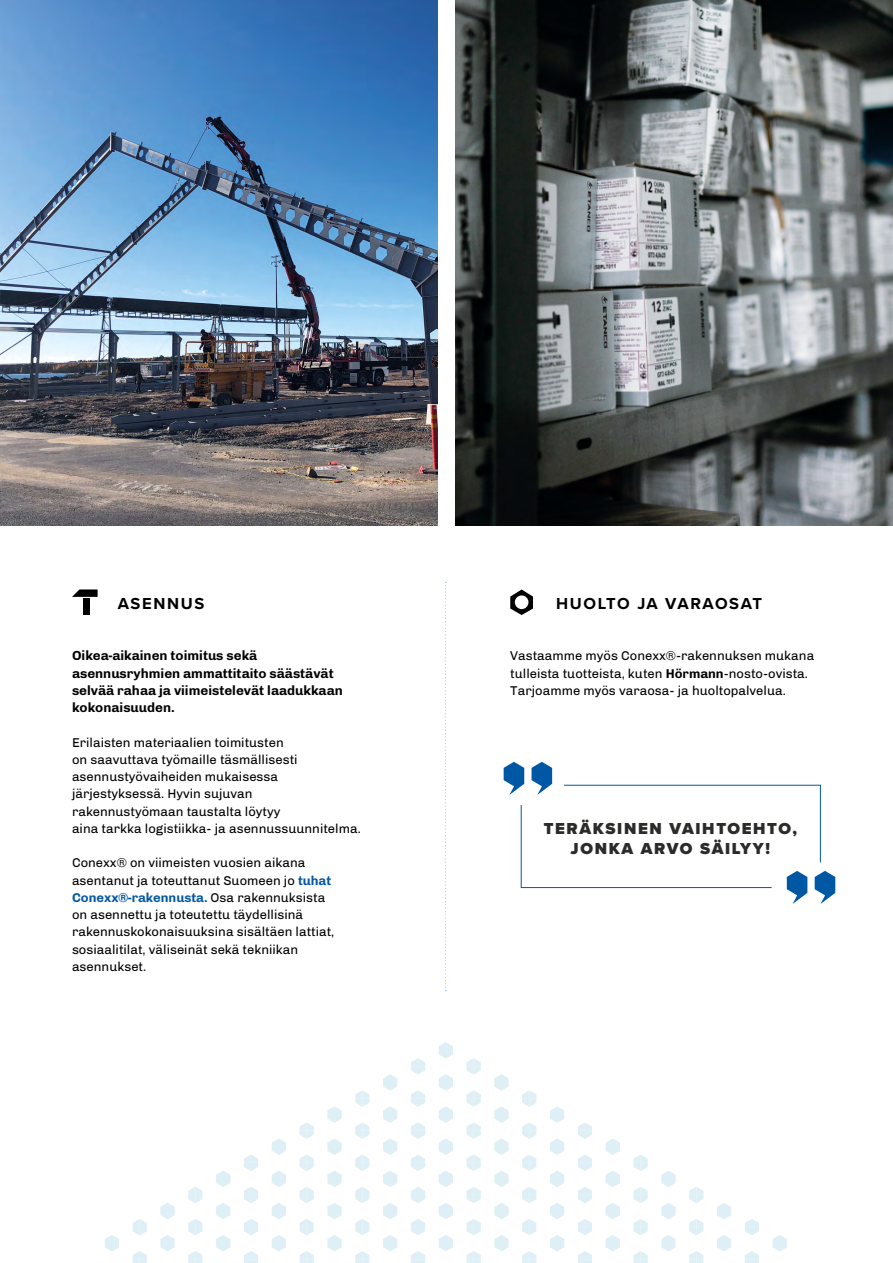
<style>
.page{position:relative;width:893px;height:1263px;background:#fff}
.page>*{position:absolute;margin:0;border:0;box-sizing:border-box;transform-origin:0 0}
.kansi_alaotsikko{font:900 16.5px/19.8px "Proxima Nova";letter-spacing:.1em;color:#2b2c29;text-align:center}
.tuoteotsikko_2{font:700 16.5px "Proxima Nova";letter-spacing:.1em;color:#000}
.pikkuotsikko_2{font:700 13.5px/17.2px "Chivo";color:#000}
.LEIPIS_liehu{font:13.05px/17.2px "Chivo";color:#000}
.s1{font-weight:700;color:#0058a5}
.s2{font-weight:700}
</style>
<div class="page">
<svg style="left:72px;top:589px;width:26px;height:8px"></svg>
<div style="left:83px;top:598px;width:7px;height:17px;background:#000"></div>
<svg style="left:510px;top:589px;width:23px;height:26px"></svg>
<svg style="left:773px;top:1235px;width:14px;height:16px"></svg>
<svg style="left:717px;top:1203px;width:14px;height:16px"></svg>
<svg style="left:745px;top:1219px;width:14px;height:16px"></svg>
<svg style="left:717px;top:1235px;width:14px;height:16px"></svg>
<svg style="left:745px;top:1251px;width:14px;height:12px"></svg>
<svg style="left:661px;top:1171px;width:15px;height:16px"></svg>
<svg style="left:689px;top:1187px;width:14px;height:16px"></svg>
<svg style="left:661px;top:1203px;width:15px;height:16px"></svg>
<svg style="left:689px;top:1219px;width:14px;height:16px"></svg>
<svg style="left:661px;top:1235px;width:15px;height:16px"></svg>
<svg style="left:689px;top:1251px;width:14px;height:12px"></svg>
<svg style="left:606px;top:1139px;width:14px;height:16px"></svg>
<svg style="left:633px;top:1155px;width:15px;height:16px"></svg>
<svg style="left:606px;top:1171px;width:14px;height:16px"></svg>
<svg style="left:633px;top:1187px;width:15px;height:16px"></svg>
<svg style="left:606px;top:1203px;width:14px;height:16px"></svg>
<svg style="left:633px;top:1219px;width:15px;height:16px"></svg>
<svg style="left:606px;top:1235px;width:14px;height:16px"></svg>
<svg style="left:633px;top:1251px;width:15px;height:12px"></svg>
<svg style="left:550px;top:1106px;width:14px;height:17px"></svg>
<svg style="left:578px;top:1123px;width:14px;height:16px"></svg>
<svg style="left:550px;top:1139px;width:14px;height:16px"></svg>
<svg style="left:578px;top:1155px;width:14px;height:16px"></svg>
<svg style="left:550px;top:1171px;width:14px;height:16px"></svg>
<svg style="left:578px;top:1187px;width:14px;height:16px"></svg>
<svg style="left:550px;top:1203px;width:14px;height:16px"></svg>
<svg style="left:578px;top:1219px;width:14px;height:16px"></svg>
<svg style="left:550px;top:1235px;width:14px;height:16px"></svg>
<svg style="left:578px;top:1251px;width:14px;height:12px"></svg>
<svg style="left:494px;top:1074px;width:15px;height:17px"></svg>
<svg style="left:522px;top:1090px;width:14px;height:17px"></svg>
<svg style="left:494px;top:1106px;width:15px;height:17px"></svg>
<svg style="left:522px;top:1122px;width:14px;height:17px"></svg>
<svg style="left:494px;top:1138px;width:15px;height:17px"></svg>
<svg style="left:522px;top:1155px;width:14px;height:16px"></svg>
<svg style="left:494px;top:1171px;width:15px;height:16px"></svg>
<svg style="left:522px;top:1187px;width:14px;height:16px"></svg>
<svg style="left:494px;top:1203px;width:15px;height:16px"></svg>
<svg style="left:522px;top:1219px;width:14px;height:16px"></svg>
<svg style="left:494px;top:1235px;width:15px;height:16px"></svg>
<svg style="left:522px;top:1251px;width:14px;height:12px"></svg>
<svg style="left:439px;top:1042px;width:14px;height:16px"></svg>
<svg style="left:466px;top:1058px;width:15px;height:17px"></svg>
<svg style="left:439px;top:1074px;width:14px;height:17px"></svg>
<svg style="left:466px;top:1090px;width:15px;height:17px"></svg>
<svg style="left:439px;top:1106px;width:14px;height:17px"></svg>
<svg style="left:466px;top:1122px;width:15px;height:17px"></svg>
<svg style="left:439px;top:1139px;width:14px;height:16px"></svg>
<svg style="left:466px;top:1155px;width:15px;height:16px"></svg>
<svg style="left:439px;top:1171px;width:14px;height:16px"></svg>
<svg style="left:466px;top:1187px;width:15px;height:16px"></svg>
<svg style="left:439px;top:1203px;width:14px;height:16px"></svg>
<svg style="left:466px;top:1219px;width:15px;height:16px"></svg>
<svg style="left:439px;top:1235px;width:14px;height:16px"></svg>
<svg style="left:466px;top:1251px;width:15px;height:12px"></svg>
<svg style="left:411px;top:1058px;width:14px;height:17px"></svg>
<svg style="left:383px;top:1074px;width:14px;height:17px"></svg>
<svg style="left:411px;top:1090px;width:14px;height:17px"></svg>
<svg style="left:383px;top:1106px;width:14px;height:17px"></svg>
<svg style="left:411px;top:1123px;width:14px;height:16px"></svg>
<svg style="left:383px;top:1139px;width:14px;height:16px"></svg>
<svg style="left:411px;top:1155px;width:14px;height:16px"></svg>
<svg style="left:383px;top:1171px;width:14px;height:16px"></svg>
<svg style="left:411px;top:1187px;width:14px;height:16px"></svg>
<svg style="left:383px;top:1203px;width:14px;height:16px"></svg>
<svg style="left:411px;top:1219px;width:14px;height:16px"></svg>
<svg style="left:383px;top:1235px;width:14px;height:16px"></svg>
<svg style="left:411px;top:1251px;width:14px;height:12px"></svg>
<svg style="left:355px;top:1090px;width:14px;height:17px"></svg>
<svg style="left:327px;top:1106px;width:15px;height:17px"></svg>
<svg style="left:355px;top:1122px;width:14px;height:17px"></svg>
<svg style="left:327px;top:1138px;width:15px;height:17px"></svg>
<svg style="left:355px;top:1155px;width:14px;height:16px"></svg>
<svg style="left:327px;top:1171px;width:15px;height:16px"></svg>
<svg style="left:355px;top:1187px;width:14px;height:16px"></svg>
<svg style="left:327px;top:1203px;width:15px;height:16px"></svg>
<svg style="left:355px;top:1219px;width:14px;height:16px"></svg>
<svg style="left:327px;top:1235px;width:15px;height:16px"></svg>
<svg style="left:355px;top:1251px;width:14px;height:12px"></svg>
<svg style="left:300px;top:1122px;width:14px;height:17px"></svg>
<svg style="left:272px;top:1139px;width:14px;height:16px"></svg>
<svg style="left:300px;top:1155px;width:14px;height:16px"></svg>
<svg style="left:272px;top:1171px;width:14px;height:16px"></svg>
<svg style="left:300px;top:1187px;width:14px;height:16px"></svg>
<svg style="left:272px;top:1203px;width:14px;height:16px"></svg>
<svg style="left:300px;top:1219px;width:14px;height:16px"></svg>
<svg style="left:272px;top:1235px;width:14px;height:16px"></svg>
<svg style="left:300px;top:1251px;width:14px;height:12px"></svg>
<svg style="left:244px;top:1155px;width:14px;height:16px"></svg>
<svg style="left:216px;top:1171px;width:14px;height:16px"></svg>
<svg style="left:244px;top:1187px;width:14px;height:16px"></svg>
<svg style="left:216px;top:1203px;width:14px;height:16px"></svg>
<svg style="left:244px;top:1219px;width:14px;height:16px"></svg>
<svg style="left:216px;top:1235px;width:14px;height:16px"></svg>
<svg style="left:244px;top:1251px;width:14px;height:12px"></svg>
<svg style="left:188px;top:1187px;width:14px;height:16px"></svg>
<svg style="left:160px;top:1203px;width:15px;height:16px"></svg>
<svg style="left:188px;top:1219px;width:14px;height:16px"></svg>
<svg style="left:160px;top:1235px;width:15px;height:16px"></svg>
<svg style="left:188px;top:1251px;width:14px;height:12px"></svg>
<svg style="left:133px;top:1219px;width:14px;height:16px"></svg>
<svg style="left:105px;top:1235px;width:14px;height:16px"></svg>
<svg style="left:133px;top:1251px;width:14px;height:12px"></svg>
<img style="left:455px;top:0;width:438px;height:526px">
<svg style="left:445px;top:582px;width:1px;height:409px"></svg>
<svg style="left:504px;top:762px;width:331px;height:142px"></svg>
<img style="left:0;top:0;width:438px;height:526px">
<p class="tuoteotsikko_2" style="left:118px;top:591px;width:88px">ASENNUS</p>
<p class="pikkuotsikko_2" style="left:72px;top:647px;width:272px">Oikea-aikainen toimitus sekä asennusryhmien ammattitaito säästävät selvää rahaa ja viimeistelevät laadukkaan kokonaisuuden.</p>
<p class="LEIPIS_liehu" style="left:72px;top:734px;width:227px">Erilaisten materiaalien toimitusten on saavuttava työmaille täsmällisesti asennustyövaiheiden mukaisessa järjestyksessä. Hyvin sujuvan rakennustyömaan taustalta löytyy</p>
<p class="LEIPIS_liehu" style="left:72px;top:820px;width:290px">aina tarkka logistiikka- ja asennussuunnitelma.</p>
<p class="LEIPIS_liehu" style="left:72px;top:854px;width:264px">Conexx® on viimeisten vuosien aikana asentanut ja toteuttanut Suomeen jo <span class="s1">tuhat Conexx®-rakennusta.</span> Osa rakennuksista on asennettu ja toteutettu täydellisinä rakennuskokonaisuuksina sisältäen lattiat, sosiaalitilat, väliseinät sekä tekniikan asennukset.</p>
<p class="tuoteotsikko_2" style="left:556px;top:591px;width:208px">HUOLTO JA VARAOSAT</p>
<p class="LEIPIS_liehu" style="left:510px;top:647px;width:305px">Vastaamme myös Conexx®-rakennuksen mukana tulleista tuotteista, kuten <span class="s2">Hörmann</span>-nosto-ovista.<br>Tarjoamme myös varaosa- ja huoltopalvelua.</p>
<p class="kansi_alaotsikko" style="left:544px;top:818px;width:255px">TERÄKSINEN VAIHTOEHTO,<br>JONKA ARVO SÄILYY!</p>
</div>
